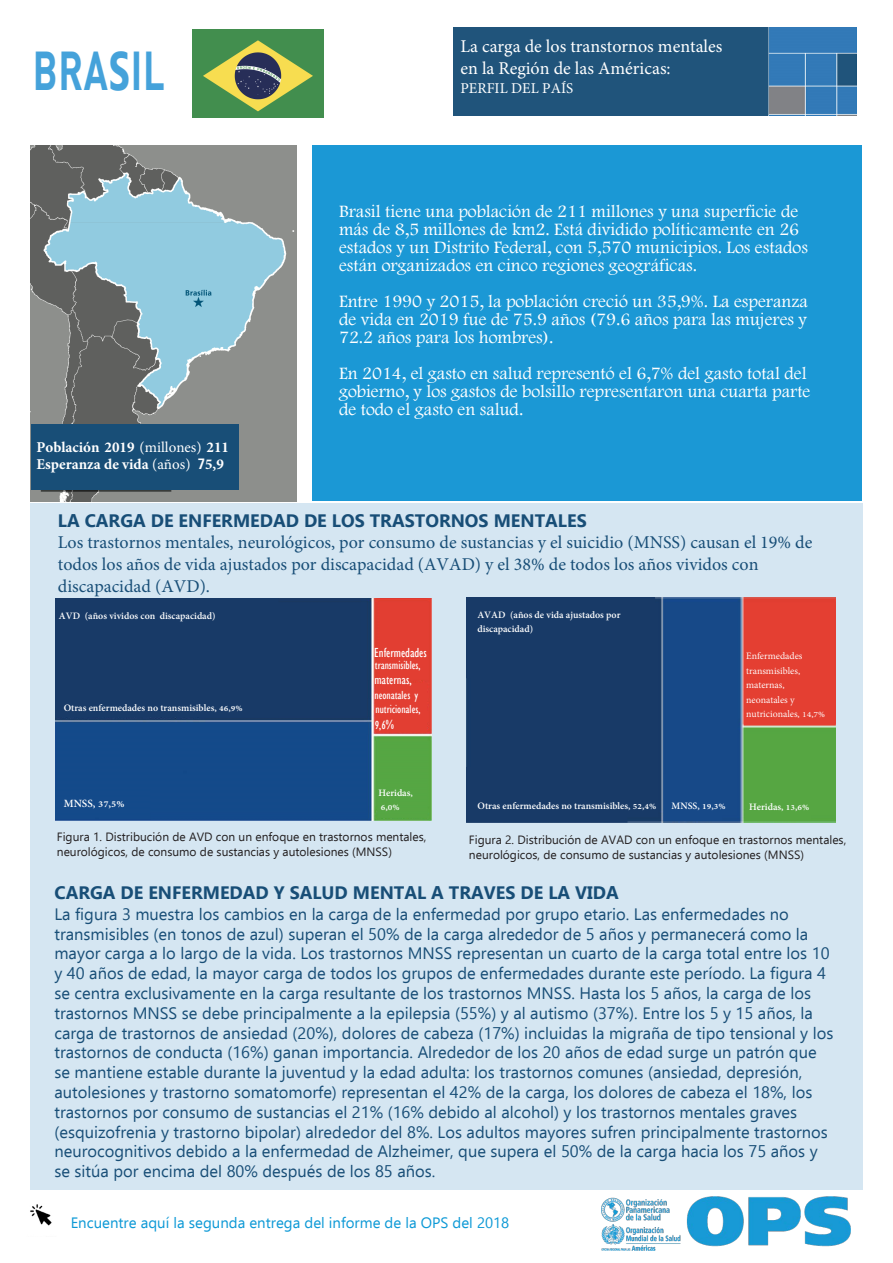
<style>
.page{position:relative;width:893px;height:1263px;background:#fff}
.page>*{position:absolute;margin:0;border:0;box-sizing:border-box;transform-origin:0 0}
.t1{font:700 54px "DIN Pro";color:#45a2da;scale:.7 1}
.t2{font:18px/18px "Footlight MT Light";color:#fff}
.t3{font:18px/21.8px "Minion Pro";color:#184e77}
.t4{font:18px/21.6px "Minion Pro";color:#fff}
.t5{font:700 18px "Ebrima";color:#184e77}
.t6{font:700 18px "Ebrima";color:#184e77}
.t7{font:16.5px/19.8px "Ebrima";color:#184e77}
.t8{font:15px "Ebrima";color:#0d99d6}
.t9{font:700 15px/18px "Minion Pro";color:#fff}
.t10{font:15px "Minion Pro";color:#fff}
.t11{font:13.5px "Gill Sans MT Condensed";color:#fff}
.t12{font:700 13.5px "Adobe Thai";color:#fff}
.t13{font:12px/14.4px "Ebrima";color:#231f20}
.t14{font:700 12px/14.4px "Adobe Thai";color:#fff}
.t15{font:12px/14.4px "Adobe Thai";color:#fff}
.t16{font:12px/13.6px "Gill Sans MT Condensed";color:#fff}
.s1{font-family:"Ebrima"}
.s2{font-weight:400}
.s3{font-family:"Frutiger LT Pro";font-stretch:condensed}
.s4{font-size:13.5px}
</style>
<div class="page">
<img style="left:31px;top:146px;width:266px;height:355px">
<img style="left:30px;top:1204px;width:22px;height:22px">
<div style="left:312px;top:145px;width:550px;height:356px;background:#1b98d5"></div>
<div style="left:31px;top:503px;width:832px;height:686px;background:#d5e6f2"></div>
<div style="left:31px;top:424px;width:207px;height:66px;background:#184e77"></div>
<img style="left:193px;top:30px;width:131px;height:87px">
<img style="left:453px;top:27px;width:403px;height:89px">
<img style="left:602px;top:1196px;width:248px;height:54px">
<img style="left:466px;top:597px;width:370px;height:226px">
<img style="left:56px;top:599px;width:375px;height:221px">
<h1 class="t1" style="left:33px;top:34px;width:190px">BRA<span class="s1">S</span>IL</h1>
<p class="t9" style="left:37px;top:437px;width:194px">Población 2019 <span class="s2">(millones)</span> 211<br>Esperanza de vida <span class="s2">(años)</span> <span class="s3">7</span>5,9</p>
<p class="t4" style="left:460px;top:36px;width:263px">La carga de los transtornos mentales en la Región de las Américas:</p>
<p class="t10" style="left:460px;top:78px;width:114px">PERFIL DEL PAÍS</p>
<p class="t2" style="left:339px;top:201px;width:470px">Brasil tiene una población de 211 millones y una superficie de más de 8,5 millones de km2. Está dividido políticamente en 26 estados y un Distrito Federal, con 5,570 municipios. Los estados están organizados en cinco regiones geográficas.</p>
<p class="t2" style="left:339px;top:291px;width:470px;text-align:justify">Entre 1990 y 2015, la población creció un 35,9%. La esperanza de vida en 2019 fue de 75.9 años (79.6 años para las mujeres y 72.2 años para los hombres).</p>
<p class="t2" style="left:339px;top:363px;width:473px">En 2014, el gasto en salud representó el 6,7% del gasto total del gobierno, y los gastos de bolsillo representaron una cuarta parte de todo el gasto en salud.</p>
<p class="t6" style="left:58px;top:506px;width:530px">LA CARGA DE ENFERMEDAD DE LOS TRASTORNOS MENTALES</p>
<p class="t3" style="left:58px;top:531px;width:756px">Los trastornos mentales, neurológicos, por consumo de sustancias y el suicidio (MNSS) causan el 19% de todos los años de vida ajustados por discapacidad (AVAD) y el 38% de todos los años vividos con discapacidad (AVD).</p>
<p class="t14" style="left:59px;top:607px;width:158px">AVD (años vividos con discapacidad)</p>
<p class="t14" style="left:64px;top:699px;width:180px">Otras enfermedades no transmisibles, 46,9%</p>
<p class="t12" style="left:64px;top:794px;width:62px">MNSS, 37,5%</p>
<p class="t11" style="left:374px;top:644px;width:54px">Enfermedades</p>
<p class="t16" style="left:375px;top:658px;width:47px">transmisibles,</p>
<p class="t11" style="left:374px;top:671px;width:39px">maternas,</p>
<p class="t16" style="left:374px;top:688px;width:48px">neonatales y nutricionales,</p>
<p class="t16" style="left:375px;top:718px;width:21px">9,6<span class="s4">%</span></p>
<p class="t14" style="left:378px;top:784px;width:36px">Heridas,<br>6,0%</p>
<p class="t14" style="left:477px;top:606px;width:145px">AVAD (años de vida ajustados por discapacidad)</p>
<p class="t15" style="left:746px;top:648px;width:81px">Enfermedades transmisibles, maternas, neonatales y nutricionales, 14,7%</p>
<p class="t14" style="left:478px;top:797px;width:180px">Otras enfermedades no transmisibles, 52,4%</p>
<p class="t14" style="left:672px;top:798px;width:55px">MNSS, 19,3%</p>
<p class="t14" style="left:749px;top:799px;width:62px">Heridas, 13,6%</p>
<p class="t13" style="left:57px;top:829px;width:371px">Figura 1. Distribución de AVD con un enfoque en trastornos mentales, neurológicos, de consumo de sustancias y autolesiones (MNSS)</p>
<p class="t13" style="left:469px;top:832px;width:379px">Figura 2. Distribución de AVAD con un enfoque en trastornos mentales, neurológicos, de consumo de sustancias y autolesiones (MNSS)</p>
<p class="t5" style="left:54px;top:878px;width:566px">CARGA DE ENFERMEDAD Y SALUD MENTAL A TRAVES DE LA VIDA</p>
<p class="t7" style="left:54px;top:903px;width:780px">La figura 3 muestra los cambios en la carga de la enfermedad por grupo etario. Las enfermedades no transmisibles (en tonos de azul) superan el 50% de la carga alrededor de 5 años y permanecerá como la mayor carga a lo largo de la vida. Los trastornos MNSS representan un cuarto de la carga total entre los 10 y 40 años de edad, la mayor carga de todos los grupos de enfermedades durante este período. La figura 4 se centra exclusivamente en la carga resultante de los trastornos MNSS. Hasta los 5 años, la carga de los trastornos MNSS se debe principalmente a la epilepsia (55%) y al autismo (37%). Entre los 5 y 15 años, la carga de trastornos de ansiedad (20%), dolores de cabeza (17%) incluidas la migraña de tipo tensional y los trastornos de conducta (16%) ganan importancia. Alrededor de los 20 años de edad surge un patrón que se mantiene estable durante la juventud y la edad adulta: los trastornos comunes (ansiedad, depresión, autolesiones y trastorno somatomorfe) representan el 42% de la carga, los dolores de cabeza el 18%, los trastornos por consumo de sustancias el 21% (16% debido al alcohol) y los trastornos mentales graves (esquizofrenia y trastorno bipolar) alrededor del 8%. Los adultos mayores sufren principalmente trastornos neurocognitivos debido a la enfermedad de Alzheimer, que supera el 50% de la carga hacia los 75 años y se sitúa por encima del 80% después de los 85 años.</p>
<p class="t8" style="left:71px;top:1211px;width:440px">Encuentre aquí la segunda entrega del informe de la OPS del 2018</p>
</div>
